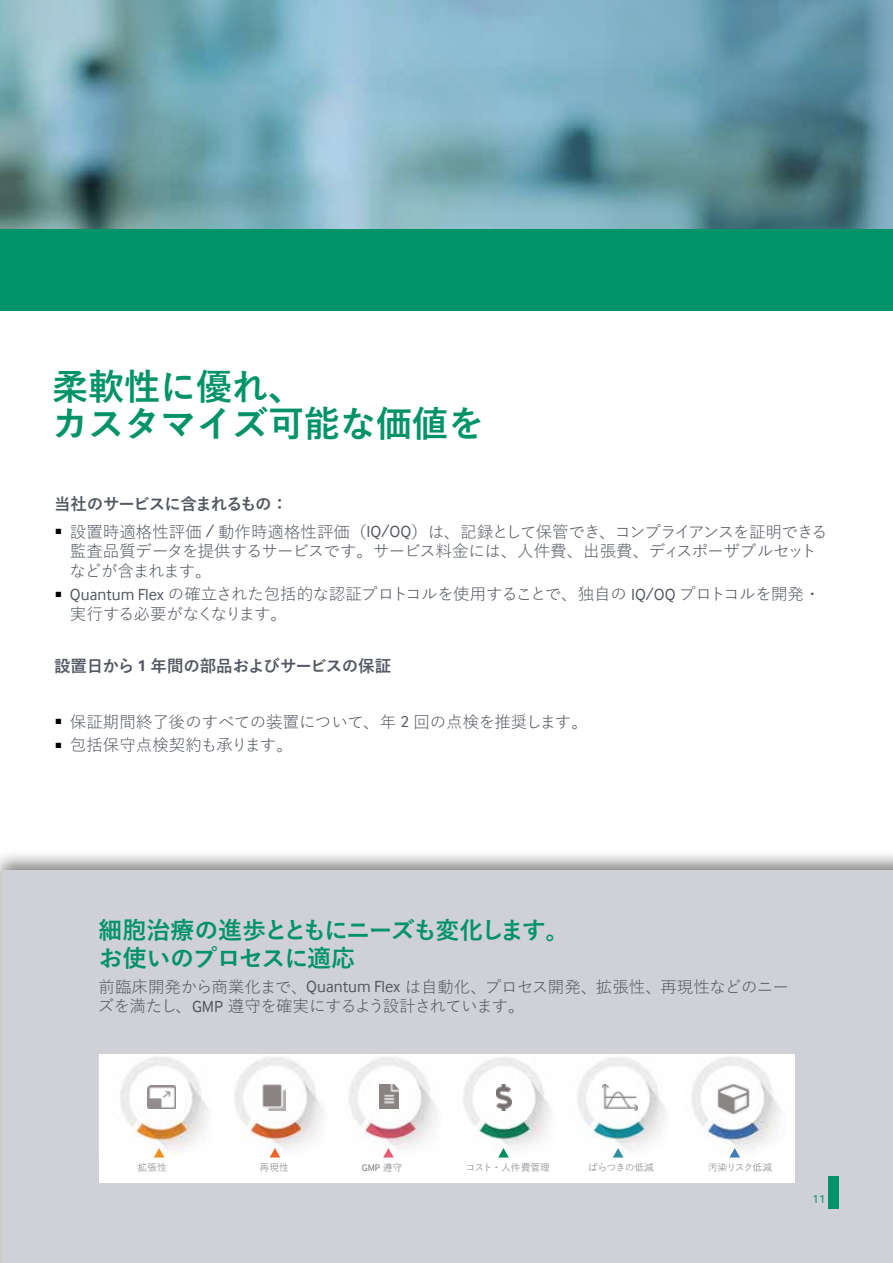
<style>
.page{position:relative;width:893px;height:1263px;background:#fff}
.page>*{position:absolute;margin:0;border:0;box-sizing:border-box;transform-origin:0 0}
.Headline{font:700 36px/37.5px "Yu Gothic";color:#009367}
.Main_Body{font:700 24px "Yu Gothic";letter-spacing:-.075em;color:#009367}
.Main_Body-2{font:700 24px "Yu Gothic";letter-spacing:-.03em;color:#009367}
.Main_Body-3{font:16.5px/19.5px "Yu Gothic";letter-spacing:-.025em;color:#535860}
.Main_Body-4{font:16.5px "Yu Gothic";letter-spacing:-.005em;color:#535860}
.Main_Body-5{font:700 16.5px "Yu Gothic";letter-spacing:-.015em;color:#535860}
.Main_Body-6{font:700 16.5px "Yu Gothic";letter-spacing:-.045em;color:#535860}
.Main_Body-7{font:16.5px "Yu Gothic";color:#535860}
.t1{font:12px "Inter Face";color:#009367}
.Paragraph_Style1{font:9.75px "Yu Gothic";color:#787b83}
.Paragraph_Style5{font:9.75px "Yu Gothic";letter-spacing:-.055em;color:#787b83}
.Paragraph_Style7{font:9.75px "Yu Gothic";letter-spacing:-.08em;color:#787b83}
.Paragraph_Style6{font:9.75px "Inter Face";color:#787b83}
.s1{font-family:"Inter Face"}
.s2{font-family:"Yu Gothic"}
</style>
<div class="page">
<div style="left:0;top:849px;width:893px;height:414px;background:#000;opacity:.5"></div>
<div style="left:2px;top:871px;width:891px;height:392px;background:#cfd1d7"></div>
<div style="left:99px;top:1054px;width:696px;height:129px;background:#fff"></div>
<img style="left:120px;top:1057px;width:89px;height:98px">
<svg style="left:154px;top:1148px;width:10px;height:9px"></svg>
<img style="left:148px;top:1086px;width:28px;height:23px">
<img style="left:235px;top:1057px;width:202px;height:94px">
<img style="left:380px;top:1084px;width:19px;height:25px">
<svg style="left:383px;top:1148px;width:11px;height:9px"></svg>
<img style="left:463px;top:1057px;width:318px;height:97px">
<img style="left:602px;top:1084px;width:36px;height:27px">
<svg style="left:613px;top:1148px;width:10px;height:9px"></svg>
<img style="left:670px;top:1057px;width:12px;height:97px">
<img style="left:717px;top:1083px;width:33px;height:32px">
<svg style="left:729px;top:1148px;width:11px;height:9px"></svg>
<img style="left:327px;top:1057px;width:12px;height:94px">
<img style="left:262px;top:1084px;width:23px;height:27px">
<svg style="left:270px;top:1148px;width:10px;height:9px"></svg>
<img style="left:556px;top:1057px;width:11px;height:97px">
<svg style="left:498px;top:1148px;width:11px;height:9px"></svg>
<img style="left:497px;top:1084px;width:14px;height:26px">
<svg style="left:0;top:0;width:893px;height:230px"></svg>
<div style="left:0;top:230px;width:893px;height:80px;background:#009367"></div>
<div style="left:828px;top:1176px;width:11px;height:32px;background:#009367"></div>
<p class="Headline" style="left:52px;top:368px;width:433px">柔軟性に優れ、<br>カスタマイズ可能な価値を</p>
<p class="Main_Body-6" style="left:54px;top:494px;width:235px">当社のサービスに含まれるもの：</p>
<p class="Main_Body-3" style="left:70px;top:520px;width:760px;text-indent:-14px"><sup>■</sup> 設置時適格性評価 <span class="s1">/</span> 動作時適格性評価（<span class="s1">IQ/OQ</span>）は、記録として保管でき、コンプライアンスを証明できる監査品質データを提供するサービスです。サービス料金には、人件費、出張費、ディスポーザブルセットなどが含まれます。</p>
<p class="Main_Body-3" style="left:70px;top:582px;width:752px;text-indent:-15px"><sup>■</sup> <span class="s1">Quantum Flex</span> の確立された包括的な認証プロトコルを使用することで、独自の <span class="s1">IQ/OQ</span> プロトコルを開発・実行する必要がなくなります。</p>
<p class="Main_Body-5" style="left:54px;top:656px;width:339px">設置日から <span class="s1">1</span> 年間の部品およびサービスの保証</p>
<p class="Main_Body-4" style="left:55px;top:706px;width:534px"><sup>■</sup> 保証期間終了後のすべての装置について、年 <span class="s1">2</span> 回の点検を推奨します。</p>
<p class="Main_Body-7" style="left:55px;top:730px;width:239px"><sup>■</sup> 包括保守点検契約も承ります。</p>
<p class="Main_Body" style="left:99px;top:916px;width:472px">細胞治療の進歩とともにニーズも変化します。</p>
<p class="Main_Body-2" style="left:99px;top:944px;width:258px">お使いのプロセスに適応</p>
<p class="Main_Body-3" style="left:98px;top:975px;width:693px">前臨床開発から商業化まで、<span class="s1">Quantum Flex</span> は自動化、プロセス開発、拡張性、再現性などのニーズを満たし、<span class="s1">GMP</span> 遵守を確実にするよう設計されています。</p>
<p class="Paragraph_Style1" style="left:137px;top:1158px;width:31px">拡張性</p>
<p class="Paragraph_Style1" style="left:260px;top:1158px;width:31px">再現性</p>
<p class="Paragraph_Style6" style="left:362px;top:1162px;width:42px">GMP <span class="s2">遵守</span></p>
<p class="Paragraph_Style1" style="left:465px;top:1158px;width:86px">コスト・人件費管理</p>
<p class="Paragraph_Style5" style="left:588px;top:1158px;width:67px">ばらつきの低減</p>
<p class="Paragraph_Style7" style="left:708px;top:1158px;width:66px">汚染リスク低減</p>
<p class="t1" style="left:812px;top:1192px;width:14px">11</p>
</div>
